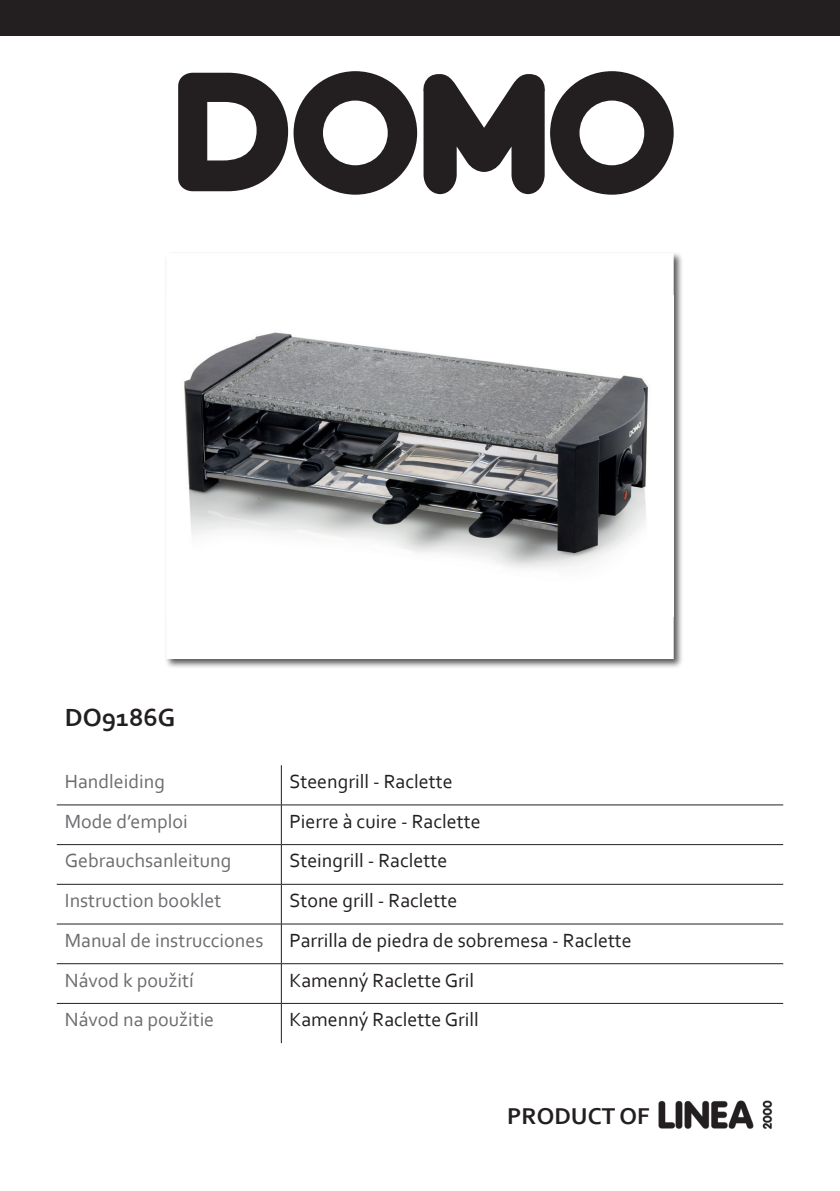
<style>
.page{position:relative;width:840px;height:1191px;background:#fff}
.page>*{position:absolute;margin:0;border:0;box-sizing:border-box;transform-origin:0 0}
.t1{font:700 26px "Corbel";color:#231f20}
.t2{font:700 24px "Corbel";color:#231f20}
.t3{font:20px "Corbel";color:#231f20}
.t4{font:20px "Corbel";color:#6c6d70}
</style>
<div class="page">
<svg style="left:178px;top:71px;width:495px;height:123px"></svg>
<img style="left:658px;top:1100px;width:115px;height:29px">
<div style="left:0;top:0;width:839px;height:36px;background:#231f20"></div>
<hr style="left:281px;top:765px;width:1px;height:39px;background:#231f20">
<hr style="left:57px;top:804px;width:224px;height:1px;background:#231f20">
<hr style="left:281px;top:804px;width:501px;height:1px;background:#231f20">
<hr style="left:281px;top:805px;width:1px;height:39px;background:#231f20">
<hr style="left:57px;top:844px;width:224px;height:1px;background:#231f20">
<hr style="left:281px;top:844px;width:501px;height:1px;background:#231f20">
<hr style="left:281px;top:845px;width:1px;height:39px;background:#231f20">
<hr style="left:57px;top:884px;width:224px;height:1px;background:#231f20">
<hr style="left:281px;top:884px;width:501px;height:1px;background:#231f20">
<hr style="left:281px;top:884px;width:1px;height:39px;background:#231f20">
<hr style="left:57px;top:923px;width:224px;height:1px;background:#231f20">
<hr style="left:281px;top:923px;width:501px;height:1px;background:#231f20">
<hr style="left:281px;top:924px;width:1px;height:39px;background:#231f20">
<hr style="left:57px;top:963px;width:224px;height:1px;background:#231f20">
<hr style="left:281px;top:963px;width:501px;height:1px;background:#231f20">
<hr style="left:281px;top:964px;width:1px;height:39px;background:#231f20">
<hr style="left:57px;top:1003px;width:224px;height:1px;background:#231f20">
<hr style="left:281px;top:1003px;width:501px;height:1px;background:#231f20">
<hr style="left:281px;top:1003px;width:1px;height:40px;background:#231f20">
<div style="left:164px;top:251px;width:519px;height:418px;background:#231f20;opacity:.75"></div>
<div style="left:173px;top:260px;width:493px;height:392px;background:#fff"></div>
<img style="left:184px;top:332px;width:464px;height:237px">
<h1 class="t1" style="left:65px;top:701px;width:112px">DO9186G</h1>
<p class="t4" style="left:65px;top:769px;width:102px">Handleiding</p>
<p class="t3" style="left:289px;top:769px;width:165px">Steengrill - Raclette</p>
<p class="t4" style="left:65px;top:808px;width:124px">Mode d’emploi</p>
<p class="t3" style="left:289px;top:808px;width:193px">Pierre à cuire - Raclette</p>
<p class="t4" style="left:65px;top:848px;width:168px">Gebrauchsanleitung</p>
<p class="t3" style="left:289px;top:848px;width:159px">Steingrill - Raclette</p>
<p class="t4" style="left:65px;top:888px;width:158px">Instruction booklet</p>
<p class="t3" style="left:289px;top:888px;width:169px">Stone grill - Raclette</p>
<p class="t4" style="left:65px;top:927px;width:200px">Manual de instrucciones</p>
<p class="t3" style="left:289px;top:927px;width:344px">Parrilla de piedra de sobremesa - Raclette</p>
<p class="t4" style="left:65px;top:967px;width:130px">Návod k použití</p>
<p class="t3" style="left:289px;top:967px;width:186px">Kamenný Raclette Gril</p>
<p class="t4" style="left:65px;top:1007px;width:151px">Návod na použitie</p>
<p class="t3" style="left:289px;top:1007px;width:191px">Kamenný Raclette Grill</p>
<p class="t2" style="left:507px;top:1101px;width:144px">PRODUCT OF</p>
</div>
